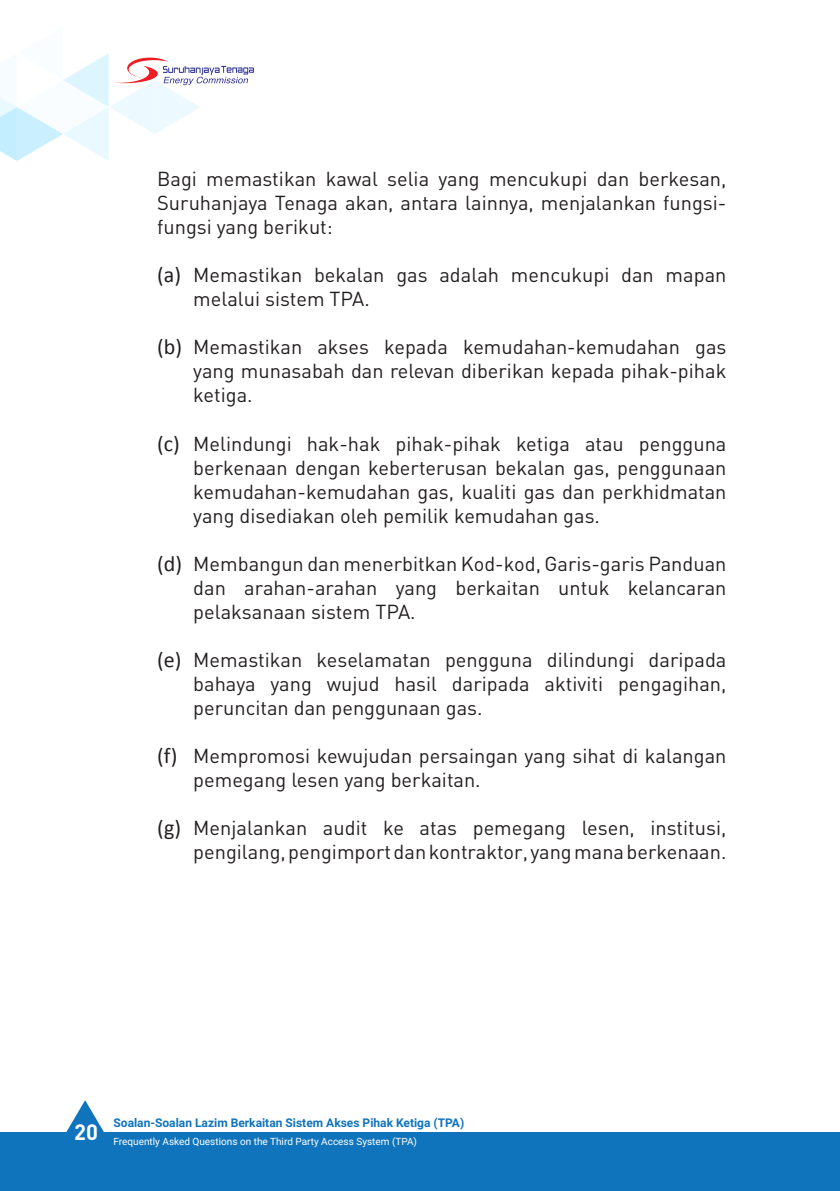
<style>
.page{position:relative;width:840px;height:1191px;background:#fff}
.page>*{position:absolute;margin:0;border:0;box-sizing:border-box;transform-origin:0 0}
.t1{font:20px/24px "DIN";color:#231f20;text-align:justify}
.t2{font:700 12px "Roboto";color:#1074bc}
.t3{font:10px "Roboto";color:#fff}
.s1{font-family:"Calibri";font-size:22px}
</style>
<div class="page">
<svg style="left:66px;top:1100px;width:38px;height:32px"></svg>
<div style="left:0;top:1132px;width:839px;height:59px;background:#1074bc"></div>
<svg style="left:0;top:53px;width:254px;height:108px"></svg>
<p class="t1" style="left:157px;top:167px;width:570px">Bagi memastikan kawal selia yang mencukupi dan berkesan, Suruhanjaya Tenaga akan, antara lainnya, menjalankan fungsi&shy;fungsi yang berikut:</p>
<p class="t1" style="left:193px;top:263px;width:534px;text-indent:-36px"><span class="s1">(a)</span> Memastikan bekalan gas adalah mencukupi dan mapan melalui sistem TPA.</p>
<p class="t1" style="left:193px;top:335px;width:534px;text-indent:-36px"><span class="s1">(b)</span> Memastikan akses kepada kemudahan-kemudahan gas yang munasabah dan relevan diberikan kepada pihak-pihak ketiga.</p>
<p class="t1" style="left:193px;top:431px;width:534px;text-indent:-36px"><span class="s1">(c)</span> Melindungi hak-hak pihak-pihak ketiga atau pengguna berkenaan dengan keberterusan bekalan gas, penggunaan kemudahan-kemudahan gas, kualiti gas dan perkhidmatan yang disediakan oleh pemilik kemudahan gas.</p>
<p class="t1" style="left:193px;top:551px;width:534px;text-indent:-36px"><span class="s1">(d)</span> Membangun dan menerbitkan Kod-kod, Garis-garis Panduan dan arahan-arahan yang berkaitan untuk kelancaran pelaksanaan sistem TPA.</p>
<p class="t1" style="left:193px;top:647px;width:534px;text-indent:-36px"><span class="s1">(e)</span> Memastikan keselamatan pengguna dilindungi daripada bahaya yang wujud hasil daripada aktiviti pengagihan, peruncitan dan penggunaan gas.</p>
<p class="t1" style="left:193px;top:743px;width:534px;text-indent:-36px"><span class="s1">(f)</span> Mempromosi kewujudan persaingan yang sihat di kalangan pemegang lesen yang berkaitan.</p>
<p class="t1" style="left:157px;top:815px;width:570px;text-align:right"><span class="s1">(g)</span> Menjalankan audit ke atas pemegang lesen, institusi, pengilang, pengimport dan kontraktor, yang mana berkenaan.</p>
<p class="t2" style="left:113px;top:1114px;width:352px">Soalan-Soalan Lazim Berkaitan Sistem Akses Pihak Ketiga (TPA)</p>
<p class="t3" style="left:74px;top:1134px;width:344px"><sup>20</sup> Frequently Asked Questions on the Third Party Access System (TPA)</p>
</div>
